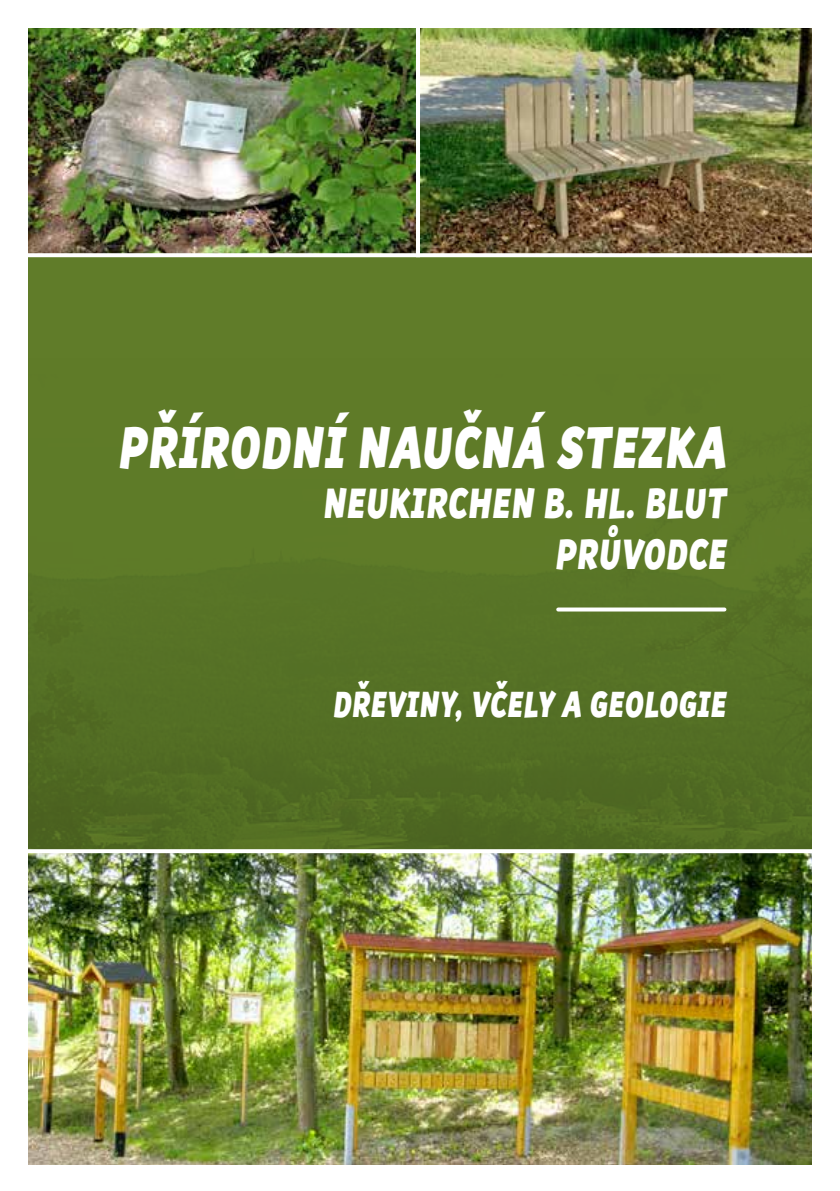
<style>
.page{position:relative;width:840px;height:1191px;background:#fff}
.page>*{position:absolute;margin:0;border:0;box-sizing:border-box;transform-origin:0 0}
.t1{font:58px "Souses";letter-spacing:.04em;color:#fff;scale:.7 1}
.t2{font:42px/50.4px "Souses";letter-spacing:.04em;color:#fff;text-align:right;scale:.7 1}
.t3{font:36px "Souses";letter-spacing:.04em;color:#fff;scale:.7 1}
</style>
<div class="page">
<div style="left:28px;top:28px;width:783px;height:1134px;background:#607c29"></div>
<img style="left:28px;top:537px;width:783px;height:312px">
<svg style="left:558px;top:607px;width:166px;height:4px"></svg>
<img style="left:28px;top:28px;width:783px;height:225px">
<img style="left:28px;top:853px;width:783px;height:311px">
<svg style="left:28px;top:849px;width:784px;height:4px;background:#f6f8f4"></svg>
<svg style="left:28px;top:253px;width:784px;height:4px;background:#f7f6f4"></svg>
<hr style="left:416px;top:0;width:4px;height:257px;background:#fff">
<h1 class="t1" style="left:120px;top:406px;width:867px">PŘÍRODNÍ NAUČNÁ STEZKA</h1>
<p class="t2" style="left:323px;top:478px;width:576px">NEUKIRCHEN B. HL. BLUT<br>PRŮVODCE</p>
<p class="t3" style="left:333px;top:679px;width:562px">DŘEVINY, VČELY A GEOLOGIE</p>
</div>
